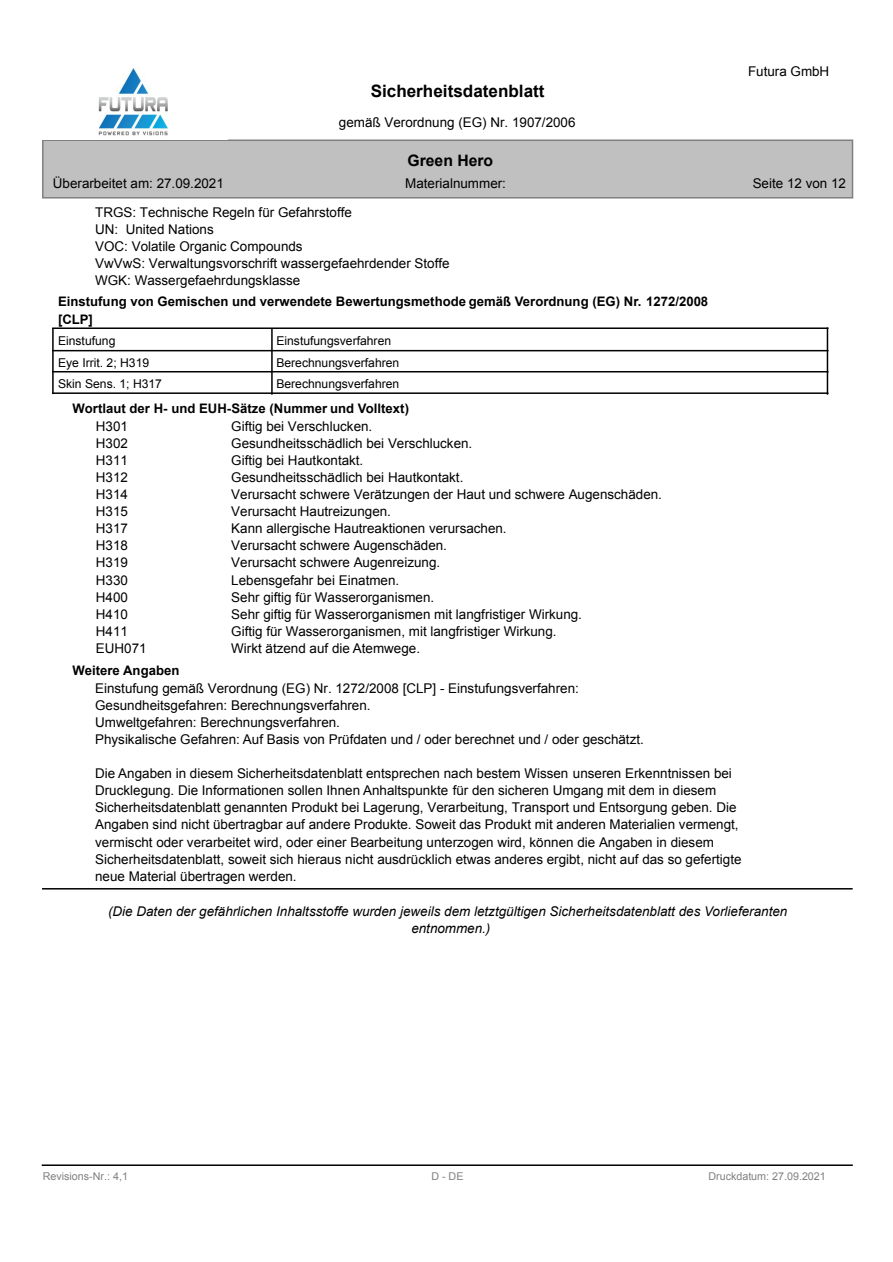
<style>
.page{position:relative;width:893px;height:1262px;background:#fff}
.page>*{position:absolute;margin:0;border:0;box-sizing:border-box;transform-origin:0 0}
.t1{font:700 17.1px "Arial";color:#000}
.t2{font:700 15.75px "Arial";color:#000}
.t3{font:13.35px/17.1px "Arial";color:#000}
.t4{font:italic 13.35px/17.4px "Arial";color:#000;text-align:center}
.t5{font:700 13.2px/17.9px "Arial";color:#000}
.t6{font:12.15px "Arial";color:#000}
.t7{font:10.8px "Arial";color:#808080}
</style>
<div class="page">
<div style="left:42px;top:139px;width:811px;height:60px;background:#c0c0c0;border:2px solid #808080"></div>
<hr style="left:43px;top:888px;width:809px;height:1px;background:#000">
<hr style="left:42px;top:1164px;width:810px;height:2px;background:#000">
<hr style="left:53px;top:327px;width:774px;height:2px;background:#000">
<hr style="left:271px;top:329px;width:2px;height:65px;background:#000">
<hr style="left:53px;top:329px;width:1px;height:64px;background:#000">
<hr style="left:826px;top:328px;width:2px;height:66px;background:#000">
<hr style="left:53px;top:350px;width:774px;height:1px;background:#000">
<hr style="left:53px;top:371px;width:774px;height:1px;background:#000">
<hr style="left:53px;top:392px;width:774px;height:2px;background:#000">
<img style="left:98px;top:68px;width:70px;height:68px">
<p class="t1" style="left:371px;top:84px;width:175px">Sicherheitsdatenblatt</p>
<p class="t3" style="left:339px;top:115px;width:238px">gemäß Verordnung (EG) Nr. 1907/2006</p>
<p class="t2" style="left:407px;top:155px;width:87px">Green Hero</p>
<p class="t3" style="left:748px;top:64px;width:83px">Futura GmbH</p>
<p class="t3" style="left:53px;top:176px;width:172px">Überarbeitet am: 27.09.2021</p>
<p class="t3" style="left:405px;top:176px;width:102px">Materialnummer:</p>
<p class="t3" style="left:752px;top:176px;width:95px">Seite 12 von 12</p>
<p class="t3" style="left:95px;top:205px;width:356px">TRGS: Technische Regeln für Gefahrstoffe<br>UN: United Nations<br>VOC: Volatile Organic Compounds<br>VwVwS: Verwaltungsvorschrift wassergefaehrdender Stoffe WGK: Wassergefaehrdungsklasse</p>
<p class="t5" style="left:58px;top:293px;width:651px">Einstufung von Gemischen und verwendete Bewertungsmethode gemäß Verordnung (EG) Nr. 1272/2008 [CLP]</p>
<p class="t6" style="left:58px;top:336px;width:59px">Einstufung</p>
<p class="t6" style="left:276px;top:336px;width:116px">Einstufungsverfahren</p>
<p class="t6" style="left:58px;top:358px;width:93px">Eye Irrit. 2; H319</p>
<p class="t6" style="left:276px;top:358px;width:124px">Berechnungsverfahren</p>
<p class="t6" style="left:58px;top:379px;width:106px">Skin Sens. 1; H317</p>
<p class="t6" style="left:276px;top:379px;width:124px">Berechnungsverfahren</p>
<p class="t3" style="left:96px;top:419px;width:34px">H301</p>
<p class="t3" style="left:231px;top:419px;width:143px">Giftig bei Verschlucken.</p>
<p class="t3" style="left:96px;top:436px;width:34px">H302</p>
<p class="t3" style="left:231px;top:436px;width:243px">Gesundheitsschädlich bei Verschlucken.</p>
<p class="t3" style="left:96px;top:453px;width:34px">H311</p>
<p class="t3" style="left:231px;top:453px;width:134px">Giftig bei Hautkontakt.</p>
<p class="t3" style="left:96px;top:470px;width:34px">H312</p>
<p class="t3" style="left:231px;top:470px;width:234px">Gesundheitsschädlich bei Hautkontakt.</p>
<p class="t3" style="left:96px;top:487px;width:34px">H314</p>
<p class="t3" style="left:231px;top:487px;width:432px">Verursacht schwere Verätzungen der Haut und schwere Augenschäden.</p>
<p class="t3" style="left:96px;top:504px;width:34px">H315</p>
<p class="t3" style="left:231px;top:504px;width:161px">Verursacht Hautreizungen.</p>
<p class="t3" style="left:96px;top:521px;width:34px">H317</p>
<p class="t3" style="left:231px;top:521px;width:277px">Kann allergische Hautreaktionen verursachen.</p>
<p class="t3" style="left:96px;top:538px;width:34px">H318</p>
<p class="t3" style="left:231px;top:538px;width:217px">Verursacht schwere Augenschäden.</p>
<p class="t3" style="left:96px;top:555px;width:34px">H319</p>
<p class="t3" style="left:231px;top:555px;width:210px">Verursacht schwere Augenreizung.</p>
<p class="t3" style="left:96px;top:572px;width:34px">H330</p>
<p class="t3" style="left:231px;top:572px;width:169px">Lebensgefahr bei Einatmen.</p>
<p class="t3" style="left:96px;top:590px;width:34px">H400</p>
<p class="t3" style="left:231px;top:590px;width:204px">Sehr giftig für Wasserorganismen.</p>
<p class="t3" style="left:96px;top:607px;width:34px">H410</p>
<p class="t3" style="left:231px;top:607px;width:352px">Sehr giftig für Wasserorganismen mit langfristiger Wirkung.</p>
<p class="t3" style="left:96px;top:624px;width:34px">H411</p>
<p class="t3" style="left:231px;top:624px;width:327px">Giftig für Wasserorganismen, mit langfristiger Wirkung.</p>
<p class="t3" style="left:96px;top:641px;width:52px">EUH071</p>
<p class="t3" style="left:231px;top:641px;width:190px">Wirkt ätzend auf die Atemwege.</p>
<p class="t5" style="left:73px;top:401px;width:338px">Wortlaut der H- und EUH-Sätze (Nummer und Volltext)</p>
<p class="t5" style="left:73px;top:662px;width:108px">Weitere Angaben</p>
<p class="t3" style="left:95px;top:681px;width:550px">Einstufung gemäß Verordnung (EG) Nr. 1272/2008 [CLP] - Einstufungsverfahren:<br>Gesundheitsgefahren: Berechnungsverfahren.<br>Umweltgefahren: Berechnungsverfahren.<br>Physikalische Gefahren: Auf Basis von Prüfdaten und / oder berechnet und / oder geschätzt.</p>
<p class="t3" style="left:95px;top:766px;width:648px">Die Angaben in diesem Sicherheitsdatenblatt entsprechen nach bestem Wissen unseren Erkenntnissen bei Drucklegung. Die Informationen sollen Ihnen Anhaltspunkte für den sicheren Umgang mit dem in diesem Sicherheitsdatenblatt genannten Produkt bei Lagerung, Verarbeitung, Transport und Entsorgung geben. Die Angaben sind nicht übertragbar auf andere Produkte. Soweit das Produkt mit anderen Materialien vermengt, vermischt oder verarbeitet wird, oder einer Bearbeitung unterzogen wird, können die Angaben in diesem Sicherheitsdatenblatt, soweit sich hieraus nicht ausdrücklich etwas anderes ergibt, nicht auf das so gefertigte neue Material übertragen werden.</p>
<p class="t4" style="left:108px;top:904px;width:681px">(Die Daten der gefährlichen Inhaltsstoffe wurden jeweils dem letztgültigen Sicherheitsdatenblatt des Vorlieferanten entnommen.)</p>
<p class="t7" style="left:43px;top:1172px;width:87px">Revisions-Nr.: 4,1</p>
<p class="t7" style="left:431px;top:1172px;width:34px">D-DE</p>
<p class="t7" style="left:708px;top:1172px;width:119px">Druckdatum: 27.09.2021</p>
</div>
